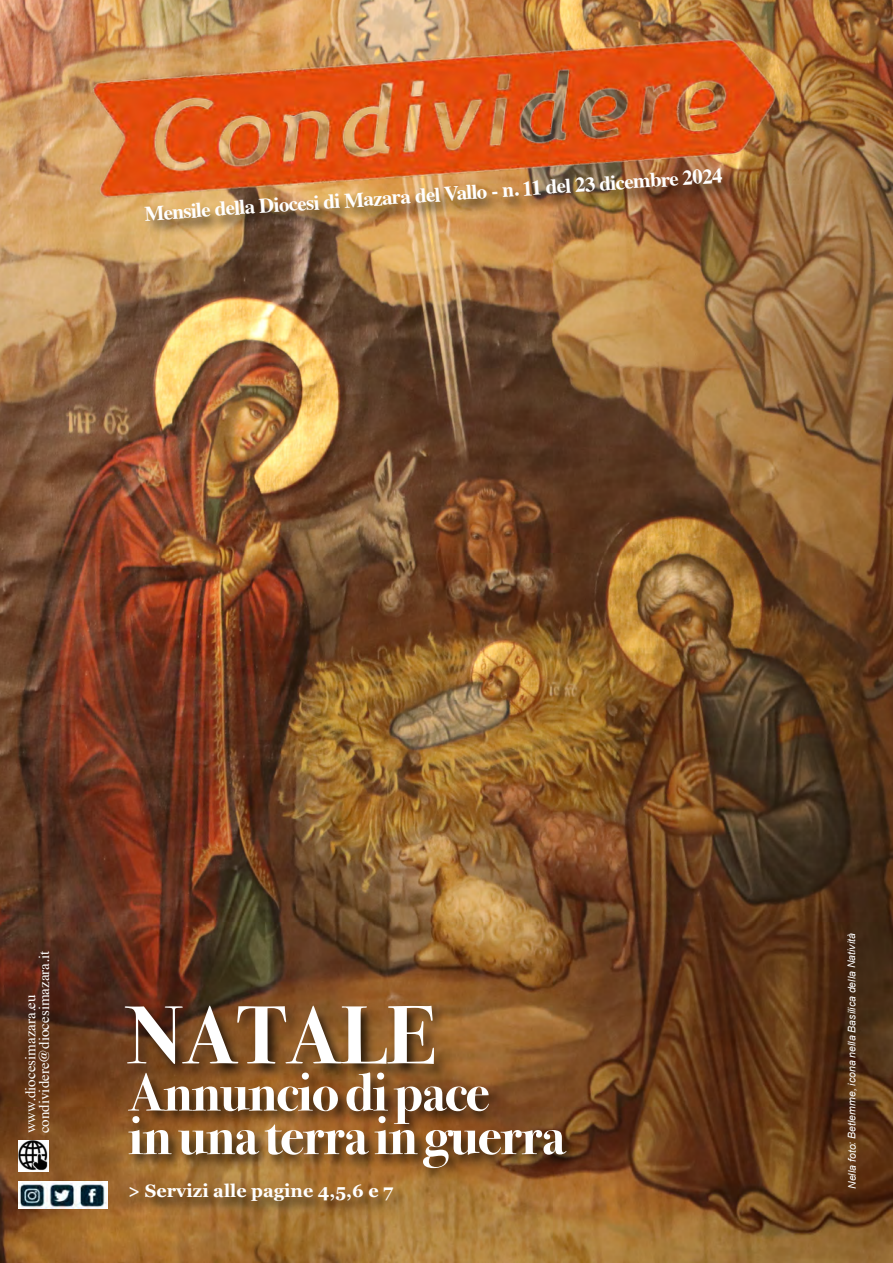
<style>
.page{position:relative;width:893px;height:1263px;background:#fff}
.page>*{position:absolute;margin:0;border:0;box-sizing:border-box;transform-origin:0 0}
.t1{font:700 82.5px "Bodoni Svty Two ITCTT";letter-spacing:-.005em;color:#fff}
.t2{font:700 54px "Bodoni Svty Two ITCTT";letter-spacing:-.02em;color:#fff}
.t3{font:700 21px "Times";color:#fff}
.t4{font:700 18px "Georgia";color:#fff}
.t5{font:15px "Times";color:#fff}
.t6{font:italic 10.5px "Arial";color:#fff}
</style>
<div class="page">
<img style="left:0;top:0;width:893px;height:1263px">
<img style="left:116px;top:297px;width:687px;height:251px">
<img style="left:19px;top:1181px;width:88px;height:28px">
<img style="left:18px;top:1140px;width:31px;height:32px">
<img style="left:93px;top:934px;width:563px;height:261px">
<img style="left:30px;top:0;width:797px;height:297px">
<img style="left:120px;top:1002px;width:378px;height:261px">
<p class="t3" style="left:144px;top:206px;width:581px;rotate:-4deg">Mensile della Diocesi di Mazara del Vallo - n. 11 del 23 dicembre 2024</p>
<p class="t5" style="left:38px;top:1133px;width:184px;rotate:-90deg">condividere@diocesimazara.it</p>
<p class="t5" style="left:24px;top:1133px;width:140px;rotate:-90deg">www.diocesimazara.eu</p>
<p class="t1" style="left:128px;top:987px;width:310px">NATALE</p>
<p class="t2" style="left:128px;top:1061px;width:363px">Annuncio di pace</p>
<p class="t2" style="left:128px;top:1104px;width:439px">in una terra in guerra</p>
<p class="t4" style="left:128px;top:1180px;width:267px">&gt; Servizi alle pagine 4,5,6 e 7</p>
<p class="t6" style="left:846px;top:1189px;width:257px;rotate:-90deg">Nella foto: Betlemme, icona nella Basilica della Natività</p>
</div>
